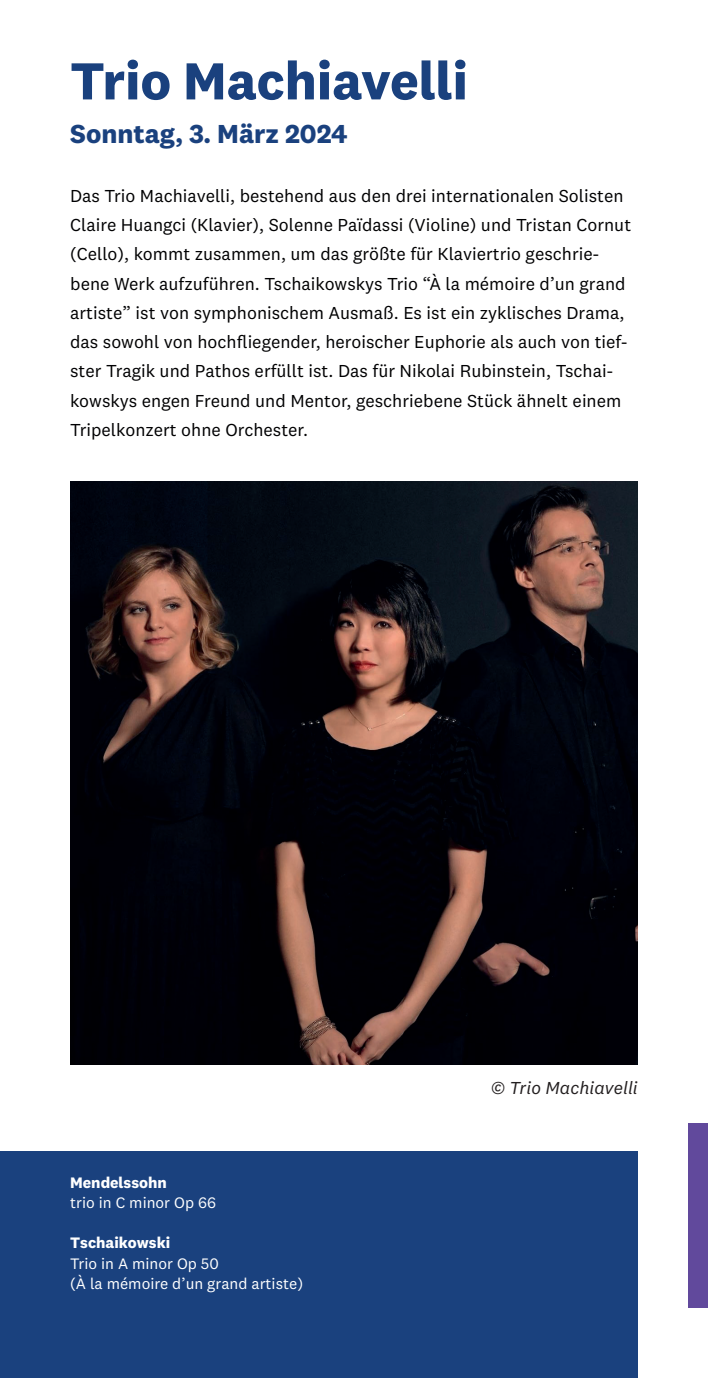
<style>
.page{position:relative;width:708px;height:1378px;background:#fff}
.page>*{position:absolute;margin:0;border:0;box-sizing:border-box;transform-origin:0 0}
.Überschrift{font:700 54px "National 2";color:#1a417e}
.Fließtext{font:700 27px "National 2";color:#1a417e}
.Fließtext-2{font:18px/29.2px "National 2";color:#000002}
.Fließtext-3{font:italic 18px "National 2";color:#231f20}
.Fließtext-4{font:15.75px/20.5px "National 2";color:#fff}
.s1{font-weight:700}
</style>
<div class="page">
<div style="left:0;top:1151px;width:638px;height:227px;background:#1a417e"></div>
<img style="left:70px;top:481px;width:568px;height:584px">
<div style="left:689px;top:1123px;width:19px;height:184px;background:#61499c"></div>
<p class="Überschrift" style="left:70px;top:48px;width:399px">Trio Machiavelli</p>
<p class="Fließtext" style="left:70px;top:117px;width:279px">Sonntag, 3. März 2024</p>
<p class="Fließtext-2" style="left:70px;top:181px;width:563px">Das Trio Machiavelli, bestehend aus den drei internationalen Solisten Claire Huangci (Klavier), Solenne Païdassi (Violine) und Tristan Cornut (Cello), kommt zusammen, um das größte für Klaviertrio geschrie&shy;bene Werk aufzuführen. Tschaikowskys Trio “À la mémoire d’un grand artiste” ist von symphonischem Ausmaß. Es ist ein zyklisches Drama, das sowohl von hochfliegender, heroischer Euphorie als auch von tief&shy;ster Tragik und Pathos erfüllt ist. Das für Nikolai Rubinstein, Tschai&shy;kowskys engen Freund und Mentor, geschriebene Stück ähnelt einem Tripelkonzert ohne Orchester.</p>
<p class="Fließtext-4" style="left:70px;top:1172px;width:147px"><span class="s1">Mendelssohn<br></span>trio in C minor Op 66</p>
<p class="Fließtext-4" style="left:70px;top:1232px;width:234px"><span class="s1">Tschaikowski<br></span>Trio in A minor Op 50<br>(À la mémoire d’un grand artiste)</p>
<p class="Fließtext-3" style="left:491px;top:1077px;width:149px">© Trio Machiavelli</p>
</div>
